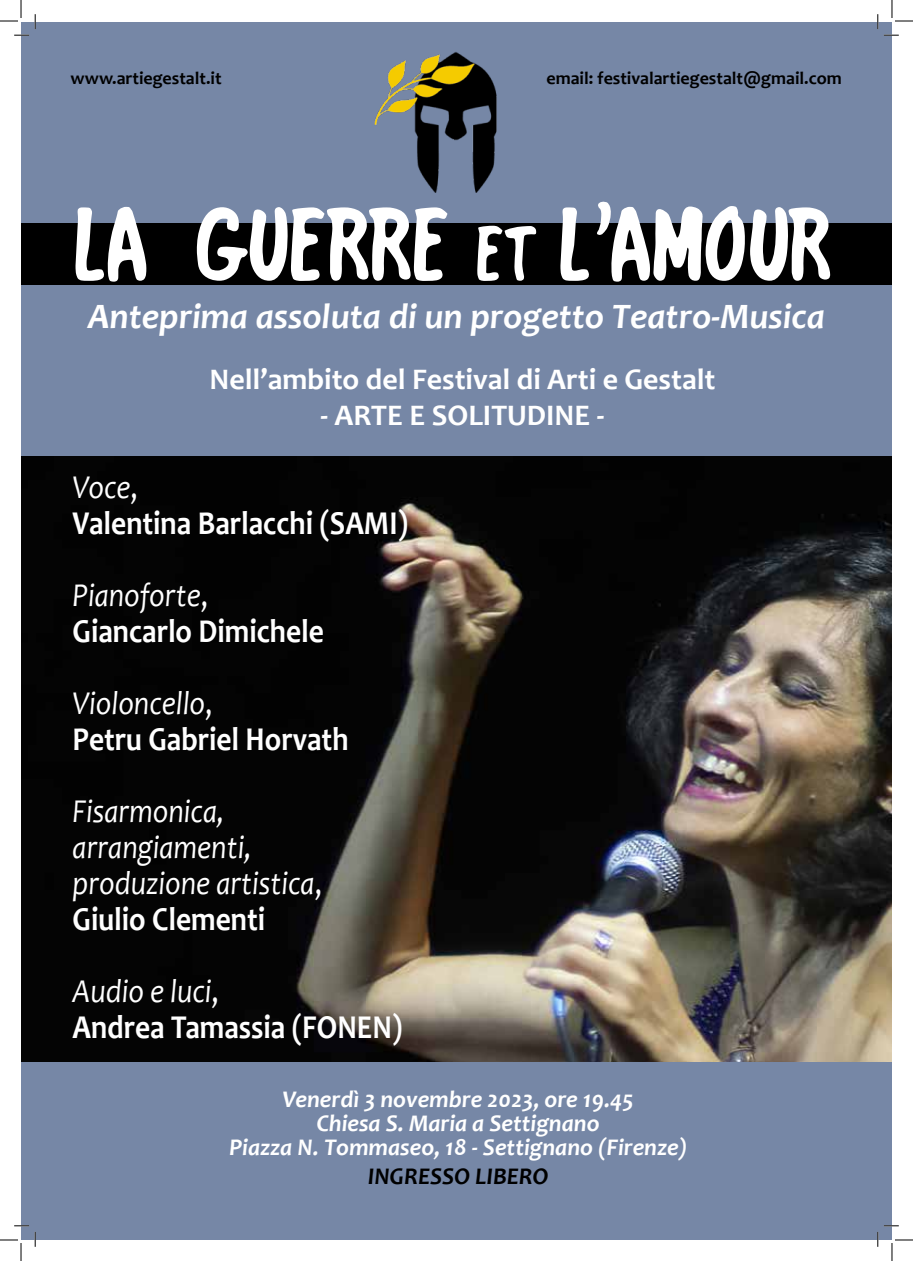
<style>
.page{position:relative;width:913px;height:1261px;background:#fff}
.page>*{position:absolute;margin:0;border:0;box-sizing:border-box;transform-origin:0 0}
.t1{font:99.5px "Broadway Copyist Text Ext";color:#fff}
.t2{font:italic 700 36px "Candara";color:#fff}
.t3{font:700 33.5px/36px "Candara";color:#fff;scale:.88 1}
.t4{font:italic 33.5px/36px "Candara";color:#fff;scale:.88 1}
.t5{font:700 30px "Candara";color:#fff}
.t6{font:italic 700 24px/24px "Candara";color:#fff;text-align:center}
.t7{font:italic 700 24px "Candara";color:#000}
.t8{font:700 18px "Candara";color:#000}
.s1{font-weight:400;font-style:italic}
.s2{font-weight:400}
.s3{font-style:normal}
.s4{font-weight:700;font-style:normal}
</style>
<div class="page">
<div style="left:21px;top:22px;width:870px;height:1217px;background:#7687a6"></div>
<div style="left:21px;top:224px;width:870px;height:61px;background:#000"></div>
<img style="left:374px;top:52px;width:123px;height:140px">
<img style="left:21px;top:456px;width:870px;height:605px">
<svg style="left:14px;top:35px;width:15px;height:1px"></svg>
<svg style="left:883px;top:35px;width:15px;height:1px"></svg>
<svg style="left:14px;top:1225px;width:15px;height:2px"></svg>
<svg style="left:35px;top:14px;width:1px;height:15px"></svg>
<svg style="left:35px;top:1232px;width:1px;height:15px"></svg>
<svg style="left:877px;top:14px;width:1px;height:15px"></svg>
<svg style="left:0;top:0;width:22px;height:22px"></svg>
<svg style="left:0;top:1239px;width:22px;height:22px"></svg>
<svg style="left:891px;top:0;width:21px;height:22px"></svg>
<svg style="left:876px;top:1225px;width:36px;height:36px"></svg>
<p class="t8" style="left:71px;top:67px;width:152px">www.artiegestalt.it</p>
<p class="t8" style="left:546px;top:67px;width:297px">email: festivalartiegestalt@gmail.com</p>
<h1 class="t1" style="left:78px;top:173px;width:758px">LA GUERRE et L’AMOUR</h1>
<p class="t2" style="left:88px;top:293px;width:738px">Anteprima assoluta di un progetto Teatro-Musica</p>
<p class="t5" style="left:209px;top:360px;width:507px">Nell’ambito del Festival di Arti e Gestalt</p>
<p class="t5" style="left:320px;top:396px;width:285px">- ARTE E SOLITUDINE -</p>
<p class="t3" style="left:73px;top:468px;width:382px"><span class="s1">Voce</span><span class="s2">,<br></span>Valentina Barlacchi (SAMI)</p>
<p class="t3" style="left:73px;top:576px;width:287px"><span class="s1">Pianoforte</span><span class="s2">,<br></span>Giancarlo Dimichele</p>
<p class="t3" style="left:73px;top:684px;width:315px"><span class="s1">Violoncello</span><span class="s2">,<br></span>Petru Gabriel Horvath</p>
<p class="t4" style="left:73px;top:793px;width:285px">Fisarmonica, arrangiamenti, produzione artistica<span class="s3">,<br></span><span class="s4">Giulio Clementi</span></p>
<p class="t3" style="left:73px;top:972px;width:376px"><span class="s1">Audio e luci</span><span class="s2">,<br></span>Andrea Tamassia (FONEN)</p>
<p class="t6" style="left:229px;top:1087px;width:459px">Venerdì 3 novembre 2023, ore 19.45<br>Chiesa S. Maria a Settignano<br>Piazza N. Tommaseo, 18 - Settignano (Firenze)</p>
<p class="t7" style="left:367px;top:1161px;width:182px">INGRESSO LIBERO</p>
</div>
